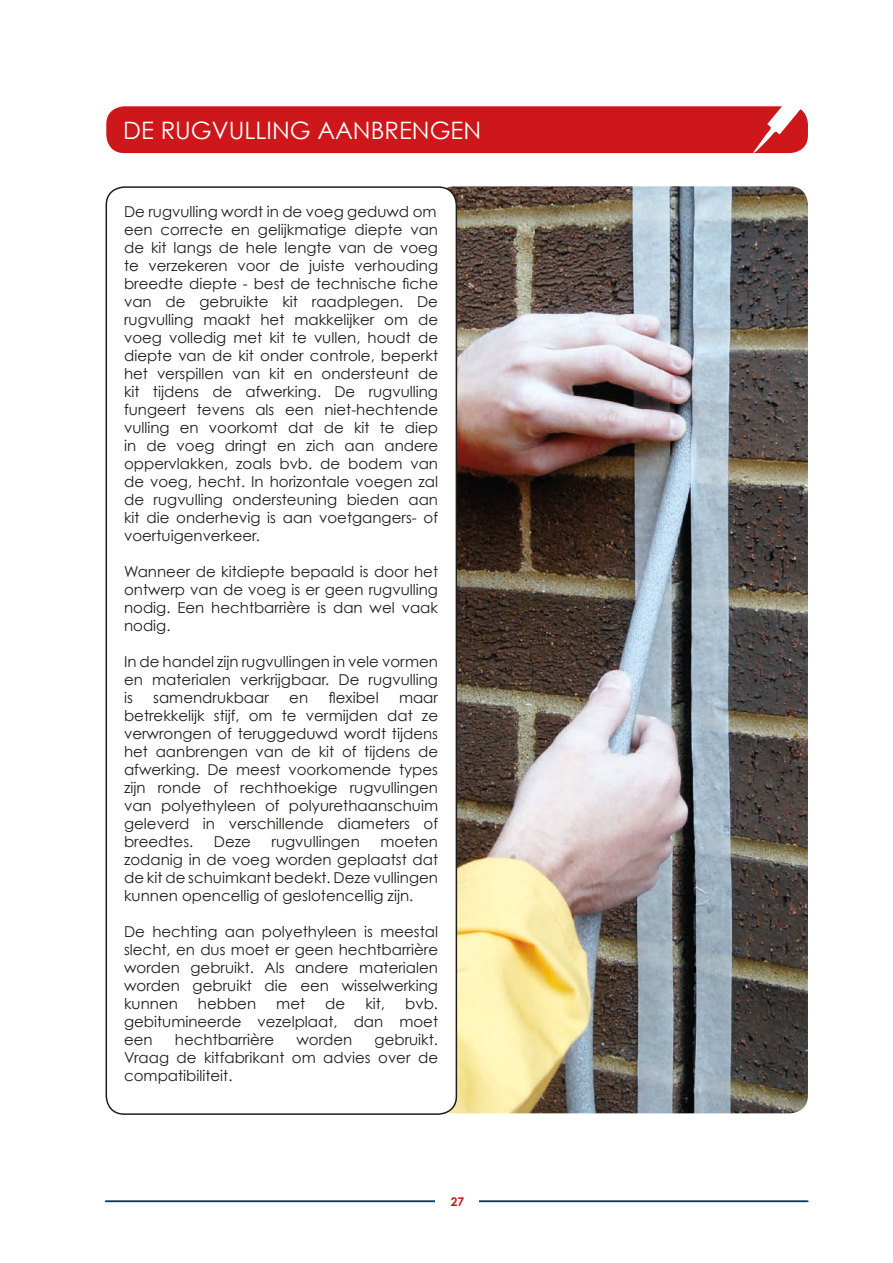
<style>
.page{position:relative;width:893px;height:1263px;background:#fff}
.page>*{position:absolute;margin:0;border:0;box-sizing:border-box;transform-origin:0 0}
.t1{font:24px "Century Gothic";color:#fff}
.t2{font:15px/18px "Century Gothic";color:#1d1d1b;text-align:justify}
.t3{font:700 12px "Century Gothic";color:#cd171a}
</style>
<div class="page">
<hr style="left:106px;top:1200px;width:702px;height:2px;background:#003761">
<div style="left:436px;top:1183px;width:43px;height:36px;background:#fff"></div>
<img style="left:443px;top:186px;width:365px;height:927px">
<div style="left:106px;top:106px;width:702px;height:47px;background:#cd171a;border-radius:18px"></div>
<svg style="left:753px;top:106px;width:55px;height:47px"></svg>
<div style="left:106px;top:187px;width:350px;height:927px;background:#fff;border-radius:18px"></div>
<div style="left:106px;top:186px;width:351px;height:929px;border:2px solid #1d1d1b;border-radius:18px"></div>
<h1 class="t1" style="left:123px;top:115px;width:359px">DE RUGVULLING AANBRENGEN</h1>
<p class="t2" style="left:124px;top:202px;width:316px">De rugvulling wordt in de voeg geduwd om een correcte en gelijkmatige diepte van de kit langs de hele lengte van de voeg te verzekeren voor de juiste verhouding breedte diepte - best de technische fiche van de gebruikte kit raadplegen. De rugvulling maakt het makkelijker om de voeg volledig met kit te vullen, houdt de diepte van de kit onder controle, beperkt het verspillen van kit en ondersteunt de kit tijdens de afwerking. De rugvulling fungeert tevens als een niet-hechtende vulling en voorkomt dat de kit te diep in de voeg dringt en zich aan andere oppervlakken, zoals bvb. de bodem van de voeg, hecht. In horizontale voegen zal de rugvulling ondersteuning bieden aan kit die onderhevig is aan voetgangers- of voertuigenverkeer.</p>
<p class="t2" style="left:124px;top:562px;width:315px">Wanneer de kitdiepte bepaald is door het ontwerp van de voeg is er geen rugvulling nodig. Een hechtbarrière is dan wel vaak nodig.</p>
<p class="t2" style="left:124px;top:652px;width:316px">In de handel zijn rugvullingen in vele vormen en materialen verkrijgbaar. De rugvulling is</p>
<p class="t2" style="left:153px;top:688px;width:117px">samendrukbaar</p>
<p class="t2" style="left:289px;top:688px;width:20px">en</p>
<p class="t2" style="left:328px;top:688px;width:52px">flexibel</p>
<p class="t2" style="left:124px;top:688px;width:315px;text-indent:275px">maar betrekkelijk stijf, om te vermijden dat ze verwrongen of teruggeduwd wordt tijdens het aanbrengen van de kit of tijdens de afwerking. De meest voorkomende types zijn ronde of rechthoekige rugvullingen van polyethyleen of polyurethaanschuim geleverd in verschillende diameters of breedtes.</p>
<p class="t2" style="left:214px;top:832px;width:39px">Deze</p>
<p class="t2" style="left:272px;top:832px;width:90px">rugvullingen</p>
<p class="t2" style="left:124px;top:832px;width:316px;text-indent:256px">moeten zodanig in de voeg worden geplaatst dat de kit de schuimkant bedekt. Deze vullingen kunnen opencellig of geslotencellig zijn.</p>
<p class="t2" style="left:124px;top:922px;width:315px">De hechting aan polyethyleen is meestal slecht, en dus moet er geen hechtbarrière worden gebruikt. Als andere materialen worden gebruikt die een wisselwerking kunnen</p>
<p class="t2" style="left:198px;top:994px;width:60px">hebben</p>
<p class="t2" style="left:276px;top:994px;width:30px">met</p>
<p class="t2" style="left:325px;top:994px;width:22px">de</p>
<p class="t2" style="left:365px;top:994px;width:21px">kit,</p>
<p class="t2" style="left:124px;top:994px;width:315px;text-indent:281px">bvb. gebitumineerde vezelplaat, dan moet een</p>
<p class="t2" style="left:175px;top:1030px;width:101px">hechtbarrière</p>
<p class="t2" style="left:296px;top:1030px;width:57px">worden</p>
<p class="t2" style="left:124px;top:1030px;width:315px;text-indent:251px">gebruikt.<br>Vraag de kitfabrikant om advies over de compatibiliteit.</p>
<p class="t3" style="left:450px;top:1194px;width:16px">1027</p>
</div>
